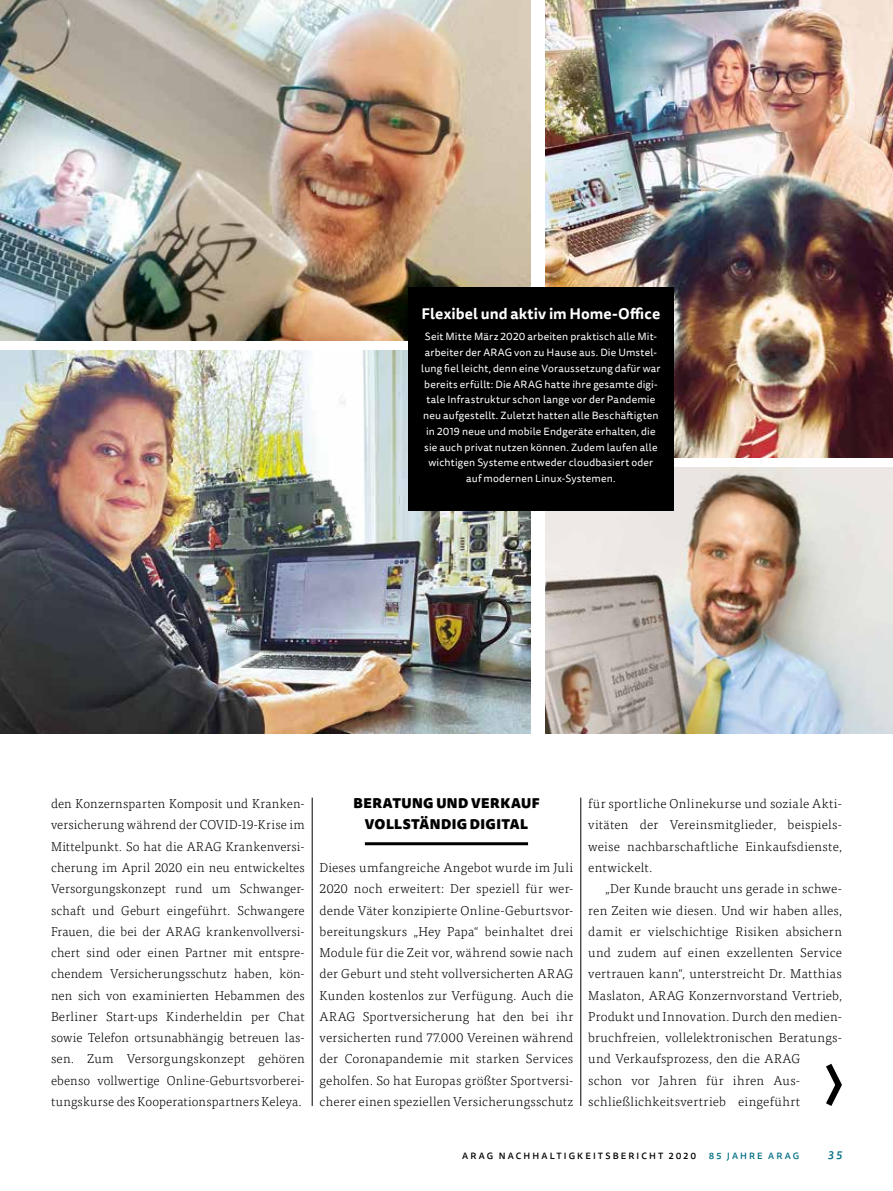
<style>
.page{position:relative;width:893px;height:1191px;background:#fff}
.page>*{position:absolute;margin:0;border:0;box-sizing:border-box;transform-origin:0 0}
.t1{font:700 15px "Tisa Sans OT";letter-spacing:.005em;color:#fff}
.t2{font:900 13.5px/21.3px "Tisa Sans OT";letter-spacing:.03em;color:#000;text-align:center}
.t3{font:300 12.9px/21.3px "Tisa OT";letter-spacing:.015em;color:#000;text-align:justify}
.t4{font:italic 500 11.25px "Tisa Sans OT";color:#006e83}
.t5{font:10.5px/15.8px "Tisa Sans OT";letter-spacing:.015em;color:#fff;text-align:center}
.t6{font:500 9px "Tisa Sans OT";letter-spacing:.235em;color:#000}
.t7{font:500 9px "Tisa Sans OT";letter-spacing:.235em;color:#006e83}
</style>
<div class="page">
<hr style="left:365px;top:842px;width:163px;height:3px;background:#000">
<hr style="left:312px;top:797px;width:1px;height:309px;background:#000">
<hr style="left:580px;top:797px;width:1px;height:309px;background:#000">
<img style="left:0;top:351px;width:531px;height:383px">
<img style="left:0;top:0;width:531px;height:340px">
<img style="left:546px;top:0;width:347px;height:457px">
<img style="left:546px;top:468px;width:347px;height:266px">
<div style="left:408px;top:287px;width:266px;height:223px;background:#000"></div>
<svg style="left:826px;top:1063px;width:16px;height:43px"></svg>
<p class="t1" style="left:422px;top:304px;width:240px">Flexibel und aktiv im Home-Office</p>
<p class="t5" style="left:421px;top:329px;width:241px">Seit Mitte März 2020 arbeiten praktisch alle Mit&shy;arbeiter der ARAG von zu Hause aus. Die Umstel&shy;lung fiel leicht, denn eine Voraussetzung dafür war bereits erfüllt: Die ARAG hatte ihre gesamte digi&shy;tale Infrastruktur schon lange vor der Pandemie neu aufgestellt. Zuletzt hatten alle Beschäftigten in 2019 neue und mobile Endgeräte erhalten, die sie auch privat nutzen können. Zudem laufen alle wichtigen Systeme entweder cloudbasiert oder auf modernen Linux-Systemen.</p>
<p class="t2" style="left:354px;top:793px;width:187px">BERATUNG UND VERKAUF<br>VOLLSTÄNDIG DIGITAL</p>
<p class="t3" style="left:320px;top:857px;width:255px">Dieses umfangreiche Angebot wurde im Juli 2020 noch erweitert: Der speziell für wer&shy;dende Väter konzipierte Online-Geburtsvor&shy;bereitungskurs „Hey Papa“ beinhaltet drei Module für die Zeit vor, während sowie nach der Geburt und steht vollversicherten ARAG Kunden kostenlos zur Verfügung. Auch die ARAG Sportversicherung hat den bei ihr versicherten rund 77.000 Vereinen während der Coronapandemie mit starken Services geholfen. So hat Europas größter Sportversi&shy;cherer einen speziellen Versicherungsschutz</p>
<p class="t3" style="left:51px;top:793px;width:255px">den Konzernsparten Komposit und Kranken&shy;versicherung während der COVID-19-Krise im Mittelpunkt. So hat die ARAG Krankenversi&shy;cherung im April 2020 ein neu entwickeltes Versorgungskonzept rund um Schwanger&shy;schaft und Geburt eingeführt. Schwangere Frauen, die bei der ARAG krankenvollversi&shy;chert sind oder einen Partner mit entspre&shy;chendem Versicherungsschutz haben, kön&shy;nen sich von examinierten Hebammen des Berliner Start-ups Kinderheldin per Chat sowie Telefon ortsunabhängig betreuen las&shy;sen. Zum Versorgungskonzept gehören ebenso vollwertige Online-Geburtsvorberei&shy;tungskurse des Kooperationspartners Keleya.</p>
<p class="t3" style="left:588px;top:793px;width:255px">für sportliche Onlinekurse und soziale Akti&shy;vitäten der Vereinsmitglieder, beispiels&shy;weise nachbarschaftliche Einkaufsdienste, entwickelt.</p>
<p class="t3" style="left:588px;top:878px;width:255px;text-align:left;text-indent:17px">„Der Kunde braucht uns gerade in schwe&shy;ren Zeiten wie diesen. Und wir haben alles, damit er vielschichtige Risiken absichern und zudem auf einen exzellenten Service vertrauen kann“, unterstreicht Dr. Matthias Maslaton, ARAG Konzernvorstand Vertrieb, Produkt und Innovation. Durch den medien&shy;bruchfreien, vollelektronischen Beratungs&shy;und Verkaufsprozess, den die ARAG<br>schon vor Jahren für ihren Aus&shy;schließlichkeitsvertrieb eingeführt</p>
<p class="t6" style="left:462px;top:1150px;width:236px">ARAG NACHHALTIGKEITSBERICHT 2020</p>
<p class="t7" style="left:709px;top:1150px;width:92px">85 JAHRE ARAG</p>
<p class="t4" style="left:828px;top:1148px;width:16px">35</p>
</div>
